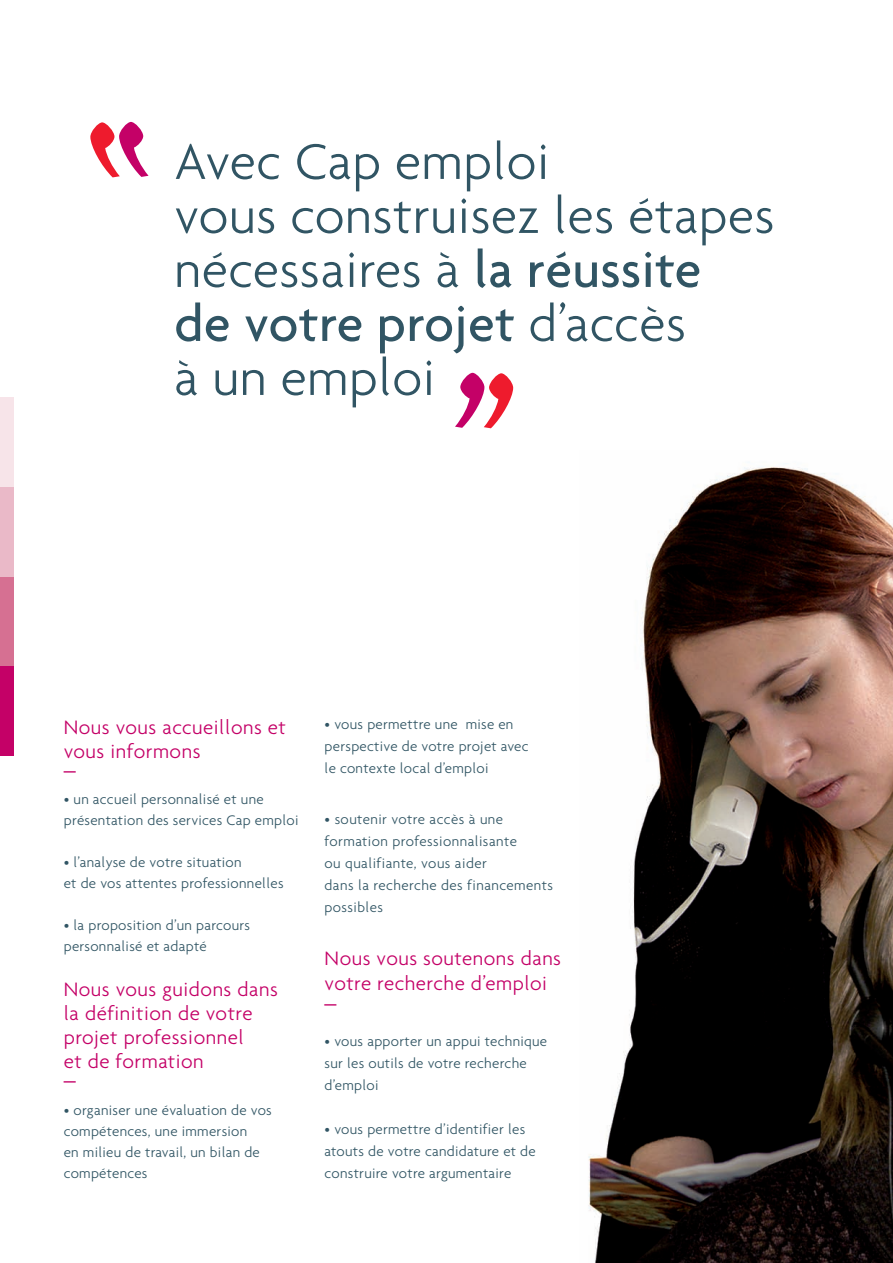
<style>
.page{position:relative;width:893px;height:1263px;background:#fff}
.page>*{position:absolute;margin:0;border:0;box-sizing:border-box;transform-origin:0 0}
.t1{font:300 54px/54px "Agenda";letter-spacing:.01em;color:#315564}
.t2{font:300 24px "Agenda";color:#c40167}
.t3{font:300 21px/24px "Agenda";letter-spacing:.025em;color:#c40167}
.t4{font:300 15px/22px "Agenda";letter-spacing:.02em;color:#315564}
.s1{font-weight:500}
</style>
<div class="page">
<div style="left:0;top:666px;width:14px;height:89px;background:#c40167"></div>
<div style="left:0;top:577px;width:14px;height:89px;background:#d67092"></div>
<div style="left:0;top:487px;width:14px;height:89px;background:#eab9c8"></div>
<div style="left:0;top:398px;width:14px;height:89px;background:#f7e4e9"></div>
<svg style="left:90px;top:122px;width:59px;height:55px"></svg>
<svg style="left:455px;top:373px;width:58px;height:55px"></svg>
<img style="left:588px;top:463px;width:305px;height:800px">
<h1 class="t1" style="left:174px;top:134px;width:602px">Avec Cap emploi<br>vous construisez les étapes nécessaires à <span class="s1">la réussite<br>de votre projet</span> d’accès<br>à un emploi</h1>
<h3 class="t3" style="left:64px;top:714px;width:224px">Nous vous accueillons et vous informons</h3>
<h2 class="t2" style="left:64px;top:745px;width:13px">_</h2>
<p class="t4" style="left:64px;top:788px;width:236px;line-height:21px">• un accueil personnalisé et une présentation des services Cap emploi</p>
<p class="t4" style="left:64px;top:852px;width:221px;line-height:21px">• l’analyse de votre situation<br>et de vos attentes professionnelles</p>
<p class="t4" style="left:64px;top:915px;width:188px;line-height:21px">• la proposition d’un parcours personnalisé et adapté</p>
<h3 class="t3" style="left:64px;top:977px;width:216px">Nous vous guidons dans la définition de votre projet professionnel<br>et de formation</h3>
<h2 class="t2" style="left:64px;top:1055px;width:13px">_</h2>
<p class="t4" style="left:64px;top:1099px;width:210px;line-height:21px">• organiser une évaluation de vos compétences, une immersion<br>en milieu de travail, un bilan de compétences</p>
<p class="t4" style="left:325px;top:713px;width:206px">• vous permettre une mise en perspective de votre projet avec le contexte local d’emploi</p>
<p class="t4" style="left:325px;top:808px;width:230px">• soutenir votre accès à une formation professionnalisante<br>ou qualifiante, vous aider<br>dans la recherche des financements possibles</p>
<h3 class="t3" style="left:325px;top:946px;width:238px;line-height:25px">Nous vous soutenons dans votre recherche d’emploi</h3>
<h2 class="t2" style="left:325px;top:979px;width:13px">_</h2>
<p class="t4" style="left:325px;top:1030px;width:224px">• vous apporter un appui technique sur les outils de votre recherche d’emploi</p>
<p class="t4" style="left:325px;top:1118px;width:213px">• vous permettre d’identifier les atouts de votre candidature et de construire votre argumentaire</p>
</div>
